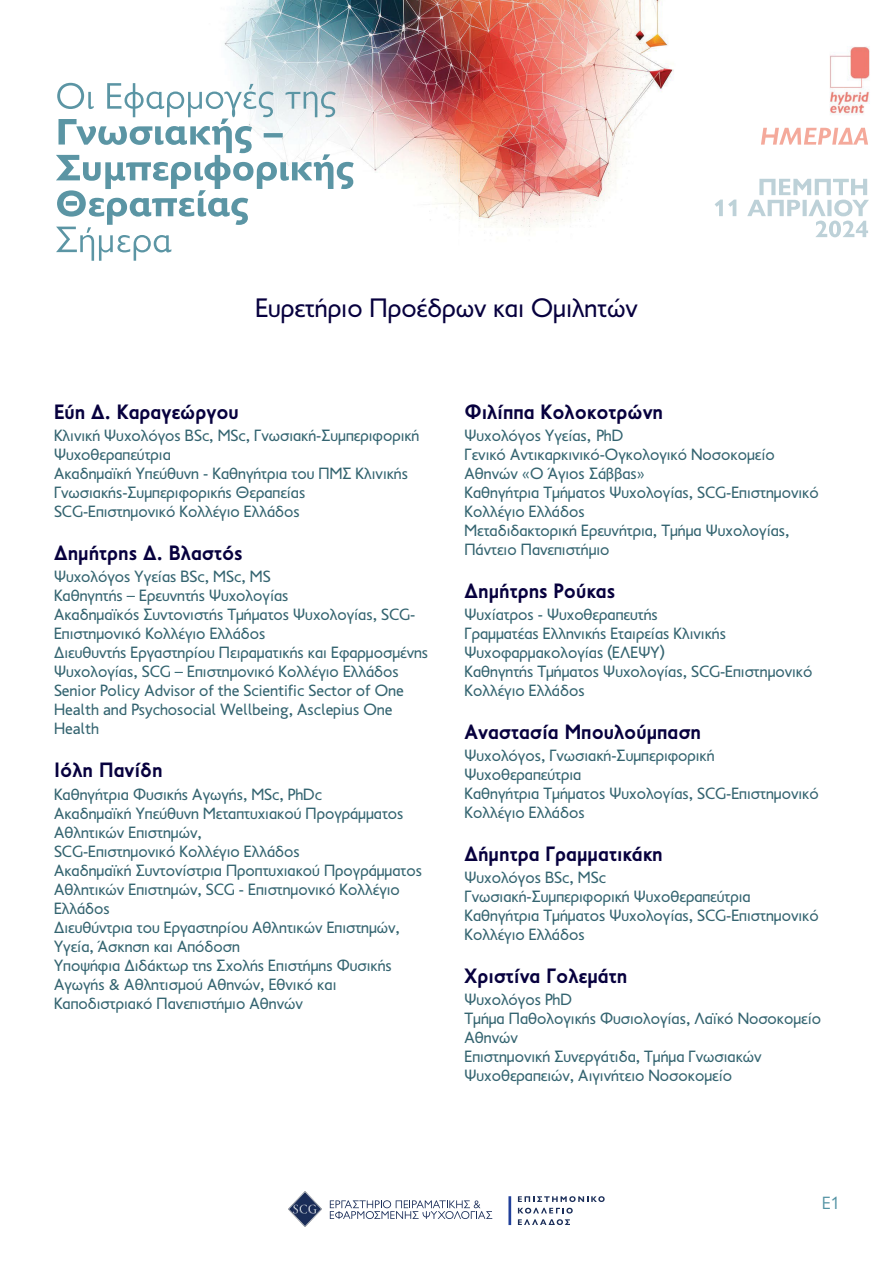
<style>
.page{position:relative;width:893px;height:1263px;background:#fff}
.page>*{position:absolute;margin:0;border:0;box-sizing:border-box;transform-origin:0 0}
.t1{font:27px "PF Transport";color:#07003e}
.t2{font:700 21px "PF Transport";color:#07003e}
.t3{font:18px "Gill Sans Nova";color:#5292a3}
.t4{font:16.5px/18.9px "PF Transport";color:#346470}
</style>
<div class="page">
<img style="left:56px;top:0;width:814px;height:261px">
<svg style="left:518px;top:1196px;width:87px;height:6px"></svg>
<svg style="left:518px;top:1208px;width:55px;height:5px"></svg>
<svg style="left:518px;top:1219px;width:52px;height:6px"></svg>
<hr style="left:508px;top:1196px;width:3px;height:29px;background:#21409a">
<img style="left:288px;top:1191px;width:34px;height:36px">
<svg style="left:330px;top:1200px;width:162px;height:19px"></svg>
<h1 class="t1" style="left:255px;top:293px;width:384px">Ευρετήριο Προέδρων και Ομιλητών</h1>
<p class="t2" style="left:54px;top:400px;width:186px">Εύη Δ. Καραγεώργου</p>
<p class="t4" style="left:54px;top:426px;width:367px">Κλινική Ψυχολόγος BSc, MSc, Γνωσιακή-Συμπεριφορική Ψυχοθεραπεύτρια<br>Ακαδημαϊκή Υπεύθυνη - Καθηγήτρια του ΠΜΣ Κλινικής Γνωσιακής-Συμπεριφορικής Θεραπείας SCG-Επιστημονικό Κολλέγιο Ελλάδος</p>
<p class="t2" style="left:54px;top:541px;width:190px">Δημήτρης Δ. Βλαστός</p>
<p class="t4" style="left:54px;top:567px;width:376px">Ψυχολόγος Υγείας BSc, MSc, MS<br>Καθηγητής – Ερευνητής Ψυχολογίας<br>Ακαδημαϊκός Συντονιστής Τμήματος Ψυχολογίας, SCG-Επιστημονικό Κολλέγιο Ελλάδος<br>Διευθυντής Εργαστηρίου Πειραματικής και Εφαρμοσμένης Ψυχολογίας, SCG – Επιστημονικό Κολλέγιο Ελλάδος Senior Policy Advisor of the Scientific Sector of One Health and Psychosocial Wellbeing, Asclepius One Health</p>
<p class="t2" style="left:54px;top:758px;width:110px">Ιόλη Πανίδη</p>
<p class="t4" style="left:54px;top:785px;width:370px">Καθηγήτρια Φυσικής Αγωγής, MSc, PhDc<br>Ακαδημαϊκή Υπεύθυνη Μεταπτυχιακού Προγράμματος Αθλητικών Επιστημών,<br>SCG-Επιστημονικό Κολλέγιο Ελλάδος<br>Ακαδημαϊκή Συντονίστρια Προπτυχιακού Προγράμματος Αθλητικών Επιστημών, SCG - Επιστημονικό Κολλέγιο Ελλάδος<br>Διευθύντρια του Εργαστηρίου Αθλητικών Επιστημών, Υγεία, Άσκηση και Απόδοση<br>Υποψήφια Διδάκτωρ της Σχολής Επιστήμης Φυσικής Αγωγής &amp; Αθλητισμού Αθηνών, Εθνικό και Καποδιστριακό Πανεπιστήμιο Αθηνών</p>
<p class="t2" style="left:464px;top:400px;width:200px">Φιλίππα Κολοκοτρώνη</p>
<p class="t4" style="left:464px;top:426px;width:356px">Ψυχολόγος Υγείας, PhD<br>Γενικό Αντικαρκινικό-Ογκολογικό Νοσοκομείο Αθηνών «Ο Άγιος Σάββας»<br>Καθηγήτρια Τμήματος Ψυχολογίας, SCG-Επιστημονικό Κολλέγιο Ελλάδος<br>Μεταδιδακτορική Ερευνήτρια, Τμήμα Ψυχολογίας, Πάντειο Πανεπιστήμιο</p>
<p class="t2" style="left:464px;top:579px;width:152px">Δημήτρης Ρούκας</p>
<p class="t4" style="left:464px;top:605px;width:349px">Ψυχίατρος - Ψυχοθεραπευτής<br>Γραμματέας Ελληνικής Εταιρείας Κλινικής Ψυχοφαρμακολογίας (ΕΛΕΨΥ)<br>Καθηγητής Τμήματος Ψυχολογίας, SCG-Επιστημονικό Κολλέγιο Ελλάδος</p>
<p class="t2" style="left:464px;top:720px;width:238px">Αναστασία Μπουλούμπαση</p>
<p class="t4" style="left:464px;top:746px;width:356px">Ψυχολόγος, Γνωσιακή-Συμπεριφορική<br>Ψυχοθεραπεύτρια<br>Καθηγήτρια Τμήματος Ψυχολογίας, SCG-Επιστημονικό<br>Κολλέγιο Ελλάδος</p>
<p class="t2" style="left:464px;top:842px;width:200px">Δήμητρα Γραμματικάκη</p>
<p class="t4" style="left:464px;top:868px;width:356px">Ψυχολόγος BSc, MSc<br>Γνωσιακή-Συμπεριφορική Ψυχοθεραπεύτρια Καθηγήτρια Τμήματος Ψυχολογίας, SCG-Επιστημονικό Κολλέγιο Ελλάδος</p>
<p class="t2" style="left:464px;top:964px;width:164px">Χριστίνα Γολεμάτη</p>
<p class="t4" style="left:464px;top:990px;width:358px">Ψυχολόγος PhD<br>Τμήμα Παθολογικής Φυσιολογίας, Λαϊκό Νοσοκομείο<br>Αθηνών<br>Επιστημονική Συνεργάτιδα, Τμήμα Γνωσιακών<br>Ψυχοθεραπειών, Αιγινήτειο Νοσοκομείο</p>
<p class="t3" style="left:822px;top:1192px;width:20px">E1</p>
</div>
